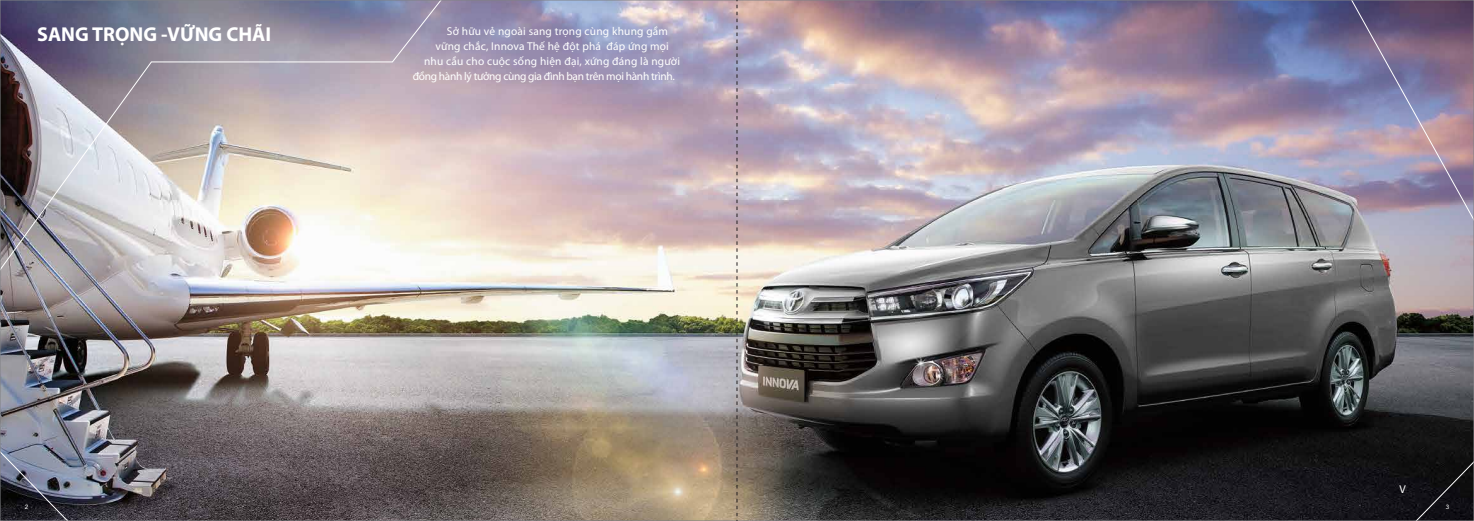
<style>
.page{position:relative;width:1474px;height:521px;background:#fff}
.page>*{position:absolute;margin:0;border:0;box-sizing:border-box;transform-origin:0 0}
.t1{font:700 20.12px "Myriad Pro";color:#fff}
.t2{font:11.38px "Myriad Pro";letter-spacing:.015em;color:#fff}
.t3{font:11.38px "Myriad Pro";letter-spacing:-.025em;color:#fff}
.t4{font:500 6.12px "Avenir";color:#fff}
</style>
<div class="page">
<img style="left:0;top:0;width:1473px;height:521px">
<svg style="left:736px;top:0;width:1px;height:521px"></svg>
<h1 class="t1" style="left:37px;top:21px;width:235px">SANG TRỌNG -VỮNG CHÃI</h1>
<p class="t2" style="left:447px;top:25px;width:223px">Sở hữu vẻ ngoài sang trọng cùng khung gầm</p>
<p class="t2" style="left:435px;top:39px;width:235px">vững chắc, Innova Thế hệ đột phá đáp ứng mọi</p>
<p class="t2" style="left:424px;top:54px;width:257px">nhu cầu cho cuộc sống hiện đại, xứng đáng là người</p>
<p class="t3" style="left:413px;top:69px;width:263px">đồng hành lý tưởng cùng gia đình bạn trên mọi hành trình.</p>
<p class="t2" style="left:1399px;top:482px;width:8px">V</p>
<p class="t4" style="left:25px;top:502px;width:5px">2</p>
<p class="t4" style="left:1445px;top:502px;width:5px">3</p>
</div>
